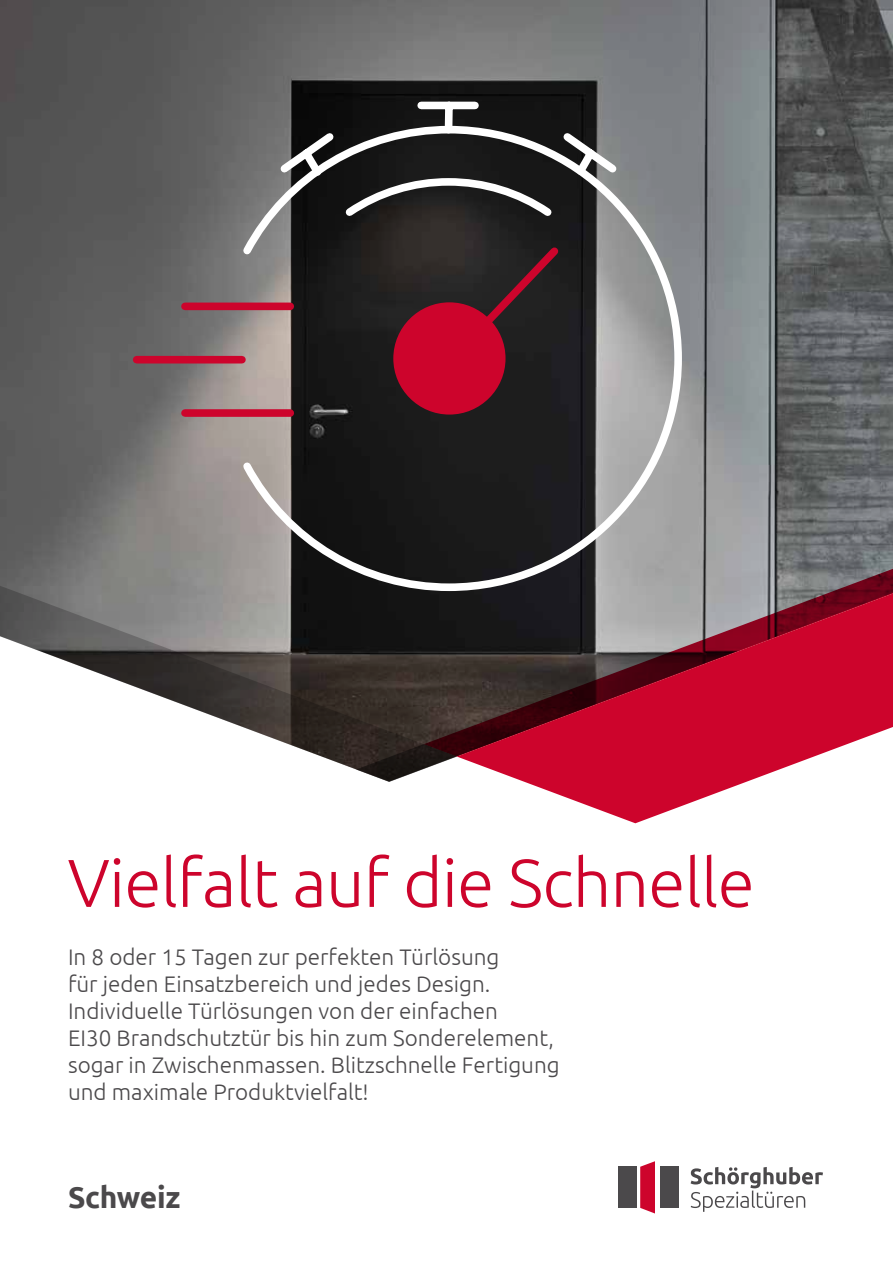
<style>
.page{position:relative;width:893px;height:1263px;background:#fff}
.page>*{position:absolute;margin:0;border:0;box-sizing:border-box;transform-origin:0 0}
.t1{font:300 67.5px "Ubuntu";letter-spacing:-.01em;color:#cd042c}
.t2{font:700 30px "Ubuntu";letter-spacing:-.01em;color:#4b494b}
.t3{font:300 22.5px/27px "Ubuntu";color:#4b494b}
</style>
<div class="page">
<img style="left:0;top:0;width:893px;height:580px">
<svg style="left:237px;top:122px;width:449px;height:458px;background:#595959"></svg>
<svg style="left:129px;top:240px;width:436px;height:181px;background:#5e3b41"></svg>
<svg style="left:274px;top:98px;width:349px;height:84px;background:#424242"></svg>
<div style="left:660px;top:1167px;width:19px;height:41px;background:#4b494b"></div>
<svg style="left:640px;top:1161px;width:15px;height:52px"></svg>
<div style="left:618px;top:1167px;width:18px;height:41px;background:#4b494b"></div>
<svg style="left:691px;top:1167px;width:132px;height:45px"></svg>
<svg style="left:457px;top:756px;width:358px;height:67px"></svg>
<svg style="left:424px;top:529px;width:469px;height:227px;background:#873a49"></svg>
<svg style="left:0;top:580px;width:457px;height:190px"></svg>
<svg style="left:356px;top:744px;width:101px;height:38px"></svg>
<h1 class="t1" style="left:68px;top:842px;width:689px">Vielfalt auf die Schnelle</h1>
<p class="t3" style="left:68px;top:943px;width:493px">In 8 oder 15 Tagen zur perfekten Türlösung<br>für jeden Einsatzbereich und jedes Design.<br>Individuelle Türlösungen von der einfachen<br>EI30 Brandschutztür bis hin zum Sonderelement, sogar in Zwischenmassen. Blitzschnelle Fertigung und maximale Produktvielfalt!</p>
<h2 class="t2" style="left:68px;top:1179px;width:114px">Schweiz</h2>
</div>
